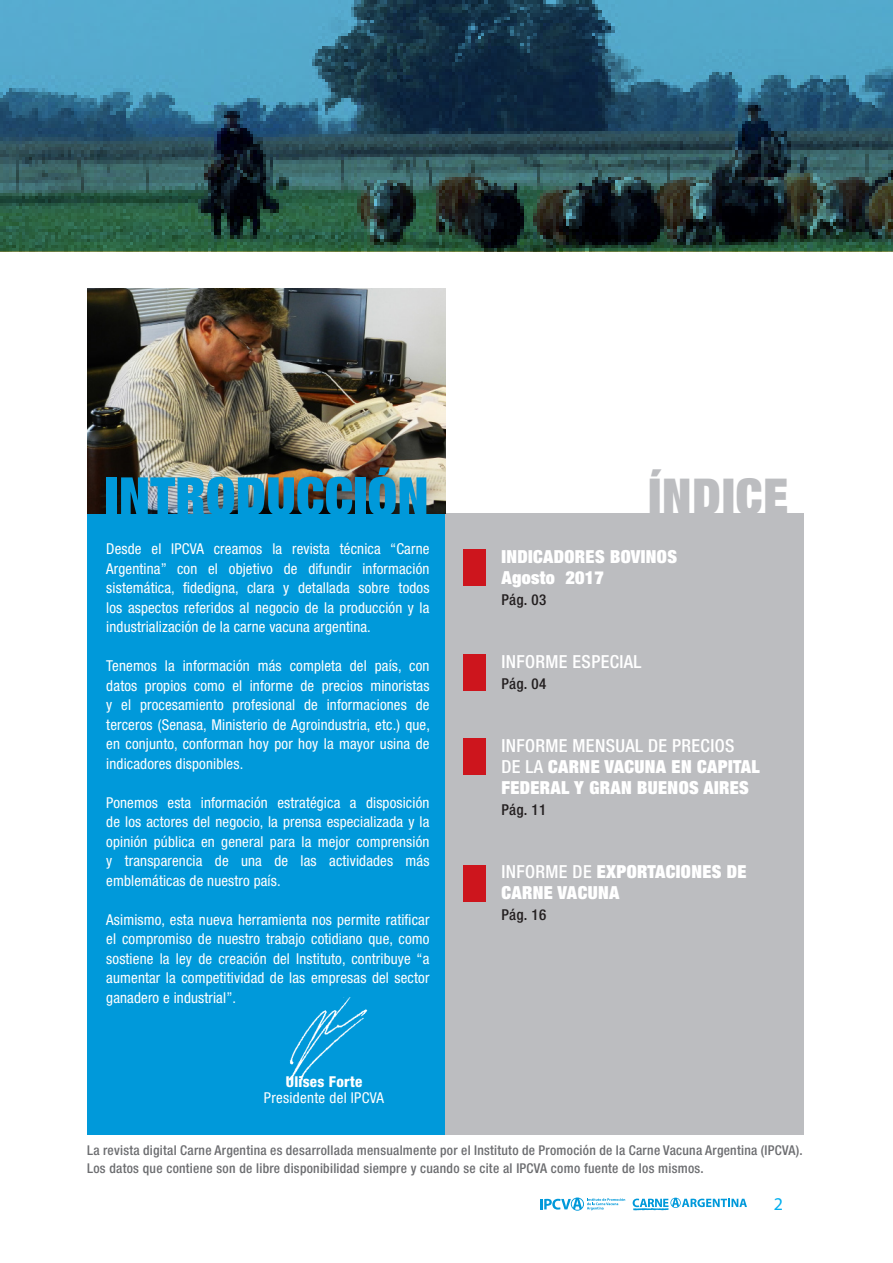
<style>
.page{position:relative;width:893px;height:1263px;background:#fff}
.page>*{position:absolute;margin:0;border:0;box-sizing:border-box;transform-origin:0 0}
.t1{font:900 expanded 52.5px "Helvetica Neue";letter-spacing:.01em;color:#0099da}
.t2{font:900 expanded 49.5px "Helvetica Neue";letter-spacing:.02em;color:#bcbdc0}
.t3{font:900 expanded 18px "Helvetica Neue";letter-spacing:.02em;color:#fff}
.t4{font:500 condensed 18px "Helvetica Neue";letter-spacing:.02em;color:#fff}
.t5{font:18px "Myriad Pro";color:#00aeef}
.t6{font:condensed 15px/19.5px "Helvetica Neue";letter-spacing:.01em;color:#fff;text-align:justify}
.t7{font:500 condensed 15px "Helvetica Neue";letter-spacing:.02em;color:#231f20}
.t8{font:800 condensed 15px "Helvetica Neue";letter-spacing:.02em;color:#fff}
.t9{font:500 condensed 13.5px/18px "Helvetica Neue";letter-spacing:.02em;color:#6c6d70}
.s1{font-weight:500;font-stretch:condensed}
</style>
<div class="page">
<svg style="left:633px;top:1198px;width:114px;height:12px"></svg>
<svg style="left:540px;top:1197px;width:85px;height:14px"></svg>
<div style="left:87px;top:288px;width:359px;height:846px;background:#0099da"></div>
<div style="left:446px;top:513px;width:358px;height:621px;background:#bcbdc0"></div>
<img style="left:87px;top:288px;width:359px;height:225px">
<img style="left:288px;top:997px;width:80px;height:84px">
<svg style="left:0;top:0;width:893px;height:251px;background:#2f5e6c"></svg>
<div style="left:463px;top:654px;width:23px;height:36px;background:#cd151d"></div>
<div style="left:463px;top:866px;width:23px;height:36px;background:#cd151d"></div>
<div style="left:463px;top:549px;width:23px;height:36px;background:#cd151d"></div>
<div style="left:463px;top:738px;width:23px;height:36px;background:#cd151d"></div>
<p class="t1" style="left:105px;top:463px;width:325px">INTRODUCCIÓN</p>
<p class="t2" style="left:648px;top:465px;width:141px">ÍNDICE</p>
<p class="t6" style="left:106px;top:539px;width:325px">Desde el IPCVA creamos la revista técnica “Carne Argentina” con el objetivo de difundir información sistemática, fidedigna, clara y detallada sobre todos los aspectos referidos al negocio de la producción y la industrialización de la carne vacuna argentina.</p>
<p class="t6" style="left:106px;top:656px;width:325px">Tenemos la información más completa del país, con datos propios como el informe de precios minoristas y el procesamiento profesional de informaciones de terceros (Senasa, Ministerio de Agroindustria, etc.) que, en conjunto, conforman hoy por hoy la mayor usina de indicadores disponibles.</p>
<p class="t6" style="left:106px;top:793px;width:325px">Ponemos esta información estratégica a disposición de los actores del negocio, la prensa especializada y la opinión pública en general para la mejor comprensión y transparencia de una de las actividades más emblemáticas de nuestro país.</p>
<p class="t6" style="left:106px;top:910px;width:325px">Asimismo, esta nueva herramienta nos permite ratificar el compromiso de nuestro trabajo cotidiano que, como sostiene la ley de creación del Instituto, contribuye “a aumentar la competitividad de las empresas del sector ganadero e industrial”.</p>
<p class="t3" style="left:501px;top:545px;width:177px">INDICADORES BOVINOS</p>
<p class="t3" style="left:501px;top:566px;width:104px">Agosto 2017</p>
<p class="t7" style="left:501px;top:591px;width:46px">Pág. 03</p>
<p class="t4" style="left:501px;top:651px;width:142px">INFORME ESPECIAL</p>
<p class="t7" style="left:501px;top:675px;width:46px">Pág. 04</p>
<p class="t4" style="left:501px;top:735px;width:234px">INFORME MENSUAL DE PRECIOS</p>
<p class="t3" style="left:501px;top:755px;width:260px"><span class="s1">DE LA</span> CARNE VACUNA EN CAPITAL</p>
<p class="t3" style="left:501px;top:776px;width:249px">FEDERAL Y GRAN BUENOS AIRES</p>
<p class="t7" style="left:501px;top:801px;width:46px">Pág. 11</p>
<p class="t3" style="left:501px;top:860px;width:247px"><span class="s1">INFORME DE</span> EXPORTACIONES DE</p>
<p class="t3" style="left:501px;top:881px;width:119px">CARNE VACUNA</p>
<p class="t7" style="left:501px;top:906px;width:46px">Pág. 16</p>
<p class="t8" style="left:286px;top:1072px;width:78px">Ulises Forte</p>
<p class="t6" style="left:264px;top:1087px;width:122px">Presidente del IPCVA</p>
<p class="t9" style="left:87px;top:1141px;width:717px">La revista digital Carne Argentina es desarrollada mensualmente por el Instituto de Promoción de la Carne Vacuna Argentina (IPCVA).<br>Los datos que contiene son de libre disponibilidad siempre y cuando se cite al IPCVA como fuente de los mismos.</p>
<p class="t5" style="left:774px;top:1193px;width:11px">2</p>
</div>
